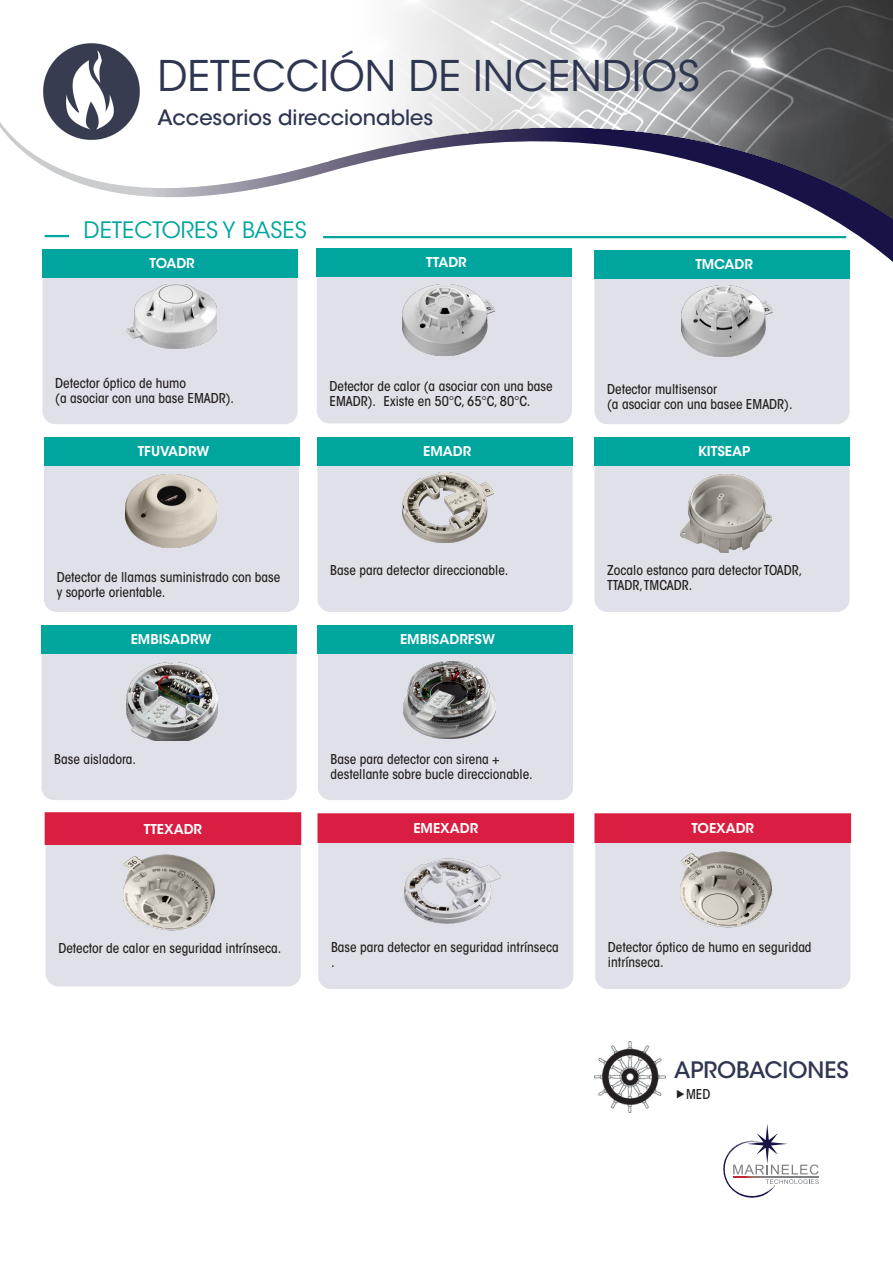
<style>
.page{position:relative;width:893px;height:1263px;background:#fff}
.page>*{position:absolute;margin:0;border:0;box-sizing:border-box;transform-origin:0 0}
.t1{font:42px "ITC Avant Garde Std";color:#2f3651}
.t2{font:22.5px "ITC Avant Garde Std";color:#00a59e}
.t3{font:500 22.5px "ITC Avant Garde Std";color:#2f3651}
.t4{font:500 21px "ITC Avant Garde Std";color:#2f3651}
.Style_de_paragraphe{font:500 condensed 13.5px/15px "ITC Avant Garde Std";color:#231f20}
.t5{font:600 13.5px "ITC Avant Garde Std";color:#fff}
</style>
<div class="page">
<svg style="left:723px;top:1124px;width:96px;height:74px"></svg>
<svg style="left:733px;top:1176px;width:86px;height:1px"></svg>
<svg style="left:0;top:122px;width:893px;height:124px"></svg>
<img style="left:329px;top:0;width:564px;height:219px">
<svg style="left:326px;top:0;width:455px;height:163px"></svg>
<img style="left:594px;top:1042px;width:72px;height:71px">
<div style="left:43px;top:277px;width:255px;height:147px;background:#e0e1e8"></div>
<div style="left:43px;top:249px;width:255px;height:28px;background:#00a59e"></div>
<hr style="left:45px;top:235px;width:24px;height:2px;background:#00a59e">
<hr style="left:323px;top:236px;width:523px;height:2px;background:#00a59e">
<img style="left:43px;top:43px;width:97px;height:97px">
<img style="left:127px;top:285px;width:90px;height:63px">
<div style="left:594px;top:278px;width:256px;height:146px;background:#e0e1e8"></div>
<div style="left:594px;top:250px;width:256px;height:28px;background:#00a59e"></div>
<div style="left:317px;top:277px;width:255px;height:146px;background:#e0e1e8"></div>
<div style="left:317px;top:248px;width:255px;height:29px;background:#00a59e"></div>
<div style="left:318px;top:843px;width:255px;height:146px;background:#e0e1e8"></div>
<div style="left:318px;top:814px;width:255px;height:28px;background:#da1e42"></div>
<div style="left:317px;top:813px;width:257px;height:30px;border:2px solid #da1e42"></div>
<div style="left:44px;top:465px;width:255px;height:147px;background:#e0e1e8"></div>
<div style="left:44px;top:437px;width:255px;height:28px;background:#00a59e"></div>
<div style="left:317px;top:465px;width:256px;height:147px;background:#e0e1e8"></div>
<div style="left:317px;top:437px;width:256px;height:28px;background:#00a59e"></div>
<div style="left:594px;top:465px;width:256px;height:147px;background:#e0e1e8"></div>
<div style="left:594px;top:437px;width:256px;height:28px;background:#00a59e"></div>
<div style="left:595px;top:843px;width:255px;height:146px;background:#e0e1e8"></div>
<div style="left:595px;top:814px;width:255px;height:28px;background:#da1e42"></div>
<div style="left:594px;top:813px;width:257px;height:30px;border:2px solid #da1e42"></div>
<div style="left:46px;top:845px;width:255px;height:141px;background:#e0e1e8"></div>
<div style="left:45px;top:813px;width:256px;height:31px;background:#da1e42"></div>
<div style="left:45px;top:812px;width:256px;height:33px;border:2px solid #da1e42"></div>
<img style="left:403px;top:285px;width:91px;height:70px">
<img style="left:681px;top:286px;width:92px;height:71px">
<img style="left:125px;top:475px;width:92px;height:73px">
<img style="left:402px;top:472px;width:91px;height:71px">
<img style="left:680px;top:475px;width:91px;height:78px">
<div style="left:41px;top:653px;width:256px;height:147px;background:#e0e1e8"></div>
<div style="left:41px;top:625px;width:256px;height:28px;background:#00a59e"></div>
<div style="left:318px;top:653px;width:255px;height:147px;background:#e0e1e8"></div>
<div style="left:318px;top:625px;width:255px;height:28px;background:#00a59e"></div>
<img style="left:126px;top:662px;width:92px;height:78px">
<img style="left:404px;top:662px;width:91px;height:76px">
<img style="left:680px;top:850px;width:91px;height:79px">
<img style="left:123px;top:854px;width:91px;height:78px">
<img style="left:404px;top:849px;width:98px;height:82px">
<p class="t1" style="left:157px;top:51px;width:544px">DETECCIÓN DE INCENDIOS</p>
<p class="t4" style="left:157px;top:104px;width:277px">Accesorios direccionables</p>
<p class="t2" style="left:84px;top:216px;width:225px">DETECTORES Y BASES</p>
<p class="t5" style="left:150px;top:254px;width:47px">TOADR</p>
<p class="t5" style="left:426px;top:254px;width:42px">TTADR</p>
<p class="t5" style="left:695px;top:255px;width:59px">TMCADR</p>
<p class="Style_de_paragraphe" style="left:55px;top:375px;width:180px">Detector óptico de humo<br>(a asociar con una base EMADR).</p>
<p class="Style_de_paragraphe" style="left:330px;top:379px;width:225px">Detector de calor (a asociar con una base<br>EMADR). Existe en 50°C, 65°C, 80°C.</p>
<p class="Style_de_paragraphe" style="left:607px;top:381px;width:187px">Detector multisensor<br>(a asociar con una basee EMADR).</p>
<p class="t5" style="left:138px;top:442px;width:73px">TFUVADRW</p>
<p class="t5" style="left:423px;top:442px;width:49px">EMADR</p>
<p class="t5" style="left:698px;top:442px;width:54px">KITSEAP</p>
<p class="Style_de_paragraphe" style="left:57px;top:569px;width:225px">Detector de llamas suministrado con base y soporte orientable.</p>
<p class="Style_de_paragraphe" style="left:330px;top:563px;width:180px">Base para detector direccionable.</p>
<p class="Style_de_paragraphe" style="left:607px;top:563px;width:197px">Zocalo estanco para detector TOADR,<br>TTADR, TMCADR.</p>
<p class="t5" style="left:131px;top:630px;width:82px">EMBISADRW</p>
<p class="t5" style="left:400px;top:630px;width:96px">EMBISADRFSW</p>
<p class="Style_de_paragraphe" style="left:54px;top:751px;width:83px">Base aisladora.</p>
<p class="Style_de_paragraphe" style="left:331px;top:751px;width:204px">Base para detector con sirena + destellante sobre bucle direccionable.</p>
<p class="t5" style="left:144px;top:820px;width:60px">TTEXADR</p>
<p class="t5" style="left:413px;top:820px;width:66px">EMEXADR</p>
<p class="t5" style="left:691px;top:820px;width:64px">TOEXADR</p>
<p class="Style_de_paragraphe" style="left:58px;top:941px;width:224px">Detector de calor en seguridad intrínseca.</p>
<p class="Style_de_paragraphe" style="left:331px;top:940px;width:229px">Base para detector en seguridad intrínseca .</p>
<p class="Style_de_paragraphe" style="left:608px;top:940px;width:205px">Detector óptico de humo en seguridad intrínseca.</p>
<p class="t3" style="left:674px;top:1056px;width:176px">APROBACIONES</p>
<p class="Style_de_paragraphe" style="left:686px;top:1086px;width:26px">MED</p>
</div>
